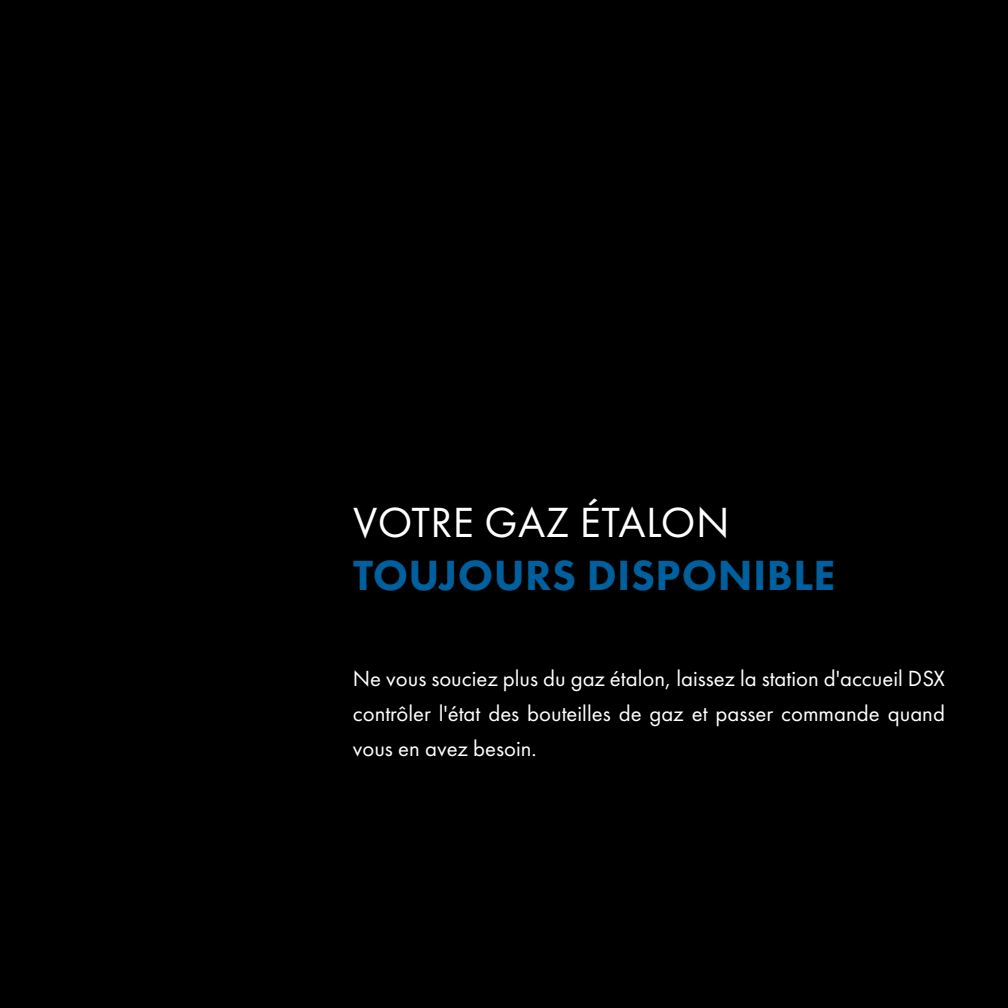
<style>
.page{position:relative;width:1008px;height:1008px;background:#000}
.page>*{position:absolute;margin:0;border:0;box-sizing:border-box;transform-origin:0 0}
.t1{font:800 43.75px "Futura PT";letter-spacing:.01em;color:#005f9d}
.t2{font:43.75px "Futura PT";letter-spacing:.01em;color:#fff}
.t3{font:22.75px/35px "Futura PT";color:#fff;text-align:justify}
</style>
<div class="page">
<h1 class="t2" style="left:353px;top:497px;width:378px">VOTRE GAZ ÉTALON</h1>
<h1 class="t1" style="left:353px;top:548px;width:484px">TOUJOURS DISPONIBLE</h1>
<p class="t3" style="left:353px;top:661px;width:594px">Ne vous souciez plus du gaz étalon, laissez la station d'accueil DSX contrôler l'état des bouteilles de gaz et passer commande quand vous en avez besoin.</p>
</div>
